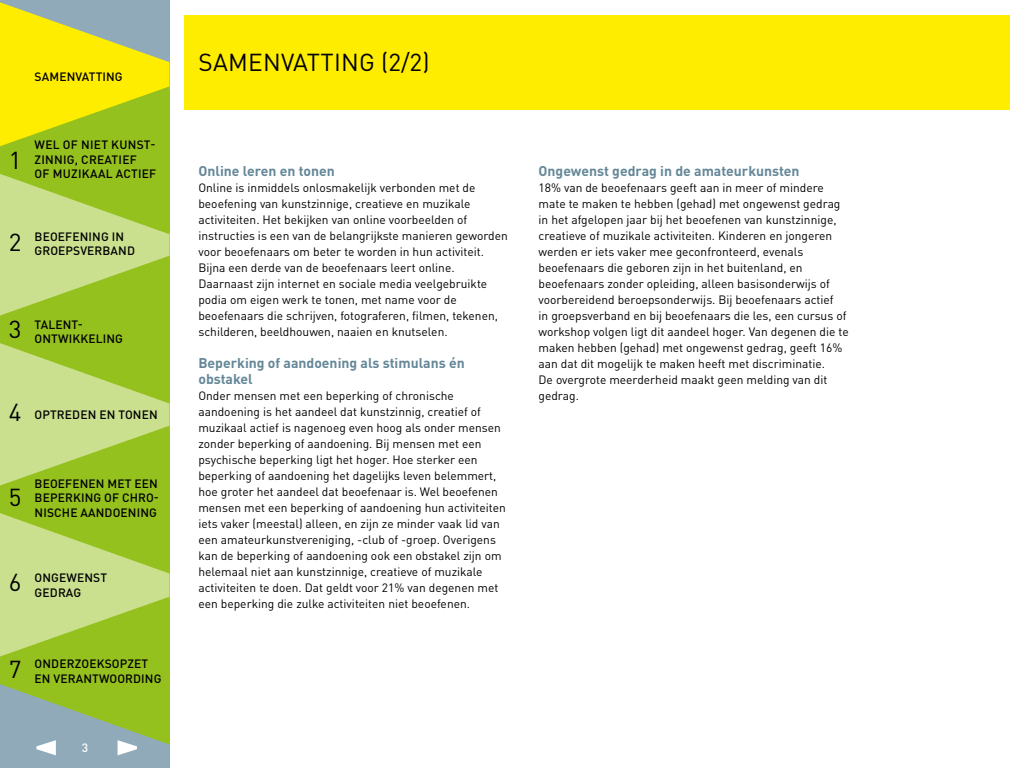
<style>
.page{position:relative;width:1024px;height:768px;background:#fff}
.page>*{position:absolute;margin:0;border:0;box-sizing:border-box;transform-origin:0 0}
.kop{font:24.3px "DINOT";letter-spacing:.01em;color:#000}
.tk_grijs{font:700 14px/16px "DINOT";color:#648798}
.plat{font:12px/16px "DINOT";color:#000}
.t1{font:500 12px/14.4px "DINOT";letter-spacing:.01em;color:#000;text-align:justify}
.t2{font:500 12px "DINOT";color:#fff}
</style>
<div class="page">
<div style="left:184px;top:15px;width:826px;height:95px;background:#ffed00"></div>
<svg style="left:0;top:2px;width:170px;height:753px;background:#b2ce4e"></svg>
<p class="t1" style="left:35px;top:69px;width:90px">SAMENVATTING</p>
<p class="kop" style="left:9px;top:145px;width:14px">1</p>
<p class="t1" style="left:35px;top:137px;width:122px">WEL OF NIET KUNST-</p>
<p class="t1" style="left:35px;top:152px;width:104px">ZINNIG, CREATIEF</p>
<p class="t1" style="left:35px;top:166px;width:123px">OF MUZIKAAL ACTIEF</p>
<p class="kop" style="left:9px;top:227px;width:14px">2</p>
<p class="t1" style="left:35px;top:229px;width:91px">BEOEFENING IN</p>
<p class="t1" style="left:35px;top:243px;width:102px">GROEPSVERBAND</p>
<p class="kop" style="left:9px;top:314px;width:14px">3</p>
<p class="t1" style="left:35px;top:317px;width:50px">TALENT-</p>
<p class="t1" style="left:35px;top:331px;width:90px">ONTWIKKELING</p>
<p class="kop" style="left:9px;top:397px;width:14px">4</p>
<p class="t1" style="left:35px;top:407px;width:125px">OPTREDEN EN TONEN</p>
<p class="kop" style="left:9px;top:482px;width:14px">5</p>
<p class="t1" style="left:35px;top:476px;width:126px">BEOEFENEN MET EEN BEPERKING OF CHRO-NISCHE AANDOENING</p>
<p class="kop" style="left:9px;top:567px;width:14px">6</p>
<p class="t1" style="left:35px;top:571px;width:74px">ONGEWENST</p>
<p class="t1" style="left:35px;top:585px;width:48px">GEDRAG</p>
<p class="kop" style="left:9px;top:654px;width:14px">7</p>
<p class="t1" style="left:35px;top:656px;width:115px">ONDERZOEKSOPZET</p>
<p class="t1" style="left:35px;top:671px;width:128px">EN VERANTWOORDING</p>
<p class="t2" style="left:74px;top:740px;width:16px">33</p>
<h1 class="kop" style="left:199px;top:47px;width:233px">SAMENVATTING (2/2)</h1>
<h2 class="tk_grijs" style="left:198px;top:163px;width:138px">Online leren en tonen</h2>
<p class="plat" style="left:198px;top:179px;width:311px">Online is inmiddels onlosmakelijk verbonden met de beoefening van kunstzinnige, creatieve en muzikale activiteiten. Het bekijken van online voorbeelden of instructies is een van de belangrijkste manieren geworden voor beoefenaars om beter te worden in hun activiteit.<br>Bijna een derde van de beoefenaars leert online.<br>Daarnaast zijn internet en sociale media veelgebruikte podia om eigen werk te tonen, met name voor de beoefenaars die schrijven, fotograferen, filmen, tekenen, schilderen, beeldhouwen, naaien en knutselen.</p>
<h2 class="tk_grijs" style="left:198px;top:355px;width:268px">Beperking of aandoening als stimulans én obstakel</h2>
<p class="plat" style="left:198px;top:387px;width:309px">Onder mensen met een beperking of chronische aandoening is het aandeel dat kunstzinnig, creatief of muzikaal actief is nagenoeg even hoog als onder mensen zonder beperking of aandoening. Bij mensen met een psychische beperking ligt het hoger. Hoe sterker een beperking of aandoening het dagelijks leven belemmert, hoe groter het aandeel dat beoefenaar is. Wel beoefenen mensen met een beperking of aandoening hun activiteiten iets vaker (meestal) alleen, en zijn ze minder vaak lid van een amateurkunstvereniging, -club of -groep. Overigens kan de beperking of aandoening ook een obstakel zijn om helemaal niet aan kunstzinnige, creatieve of muzikale activiteiten te doen. Dat geldt voor 21% van degenen met een beperking die zulke activiteiten niet beoefenen.</p>
<h2 class="tk_grijs" style="left:539px;top:163px;width:263px">Ongewenst gedrag in de amateurkunsten</h2>
<p class="plat" style="left:539px;top:179px;width:312px">18% van de beoefenaars geeft aan in meer of mindere mate te maken te hebben (gehad) met ongewenst gedrag in het afgelopen jaar bij het beoefenen van kunstzinnige, creatieve of muzikale activiteiten. Kinderen en jongeren werden er iets vaker mee geconfronteerd, evenals beoefenaars die geboren zijn in het buitenland, en beoefenaars zonder opleiding, alleen basisonderwijs of voorbereidend beroepsonderwijs. Bij beoefenaars actief<br>in groepsverband en bij beoefenaars die les, een cursus of workshop volgen ligt dit aandeel hoger. Van degenen die te maken hebben (gehad) met ongewenst gedrag, geeft 16% aan dat dit mogelijk te maken heeft met discriminatie.<br>De overgrote meerderheid maakt geen melding van dit gedrag.</p>
</div>
